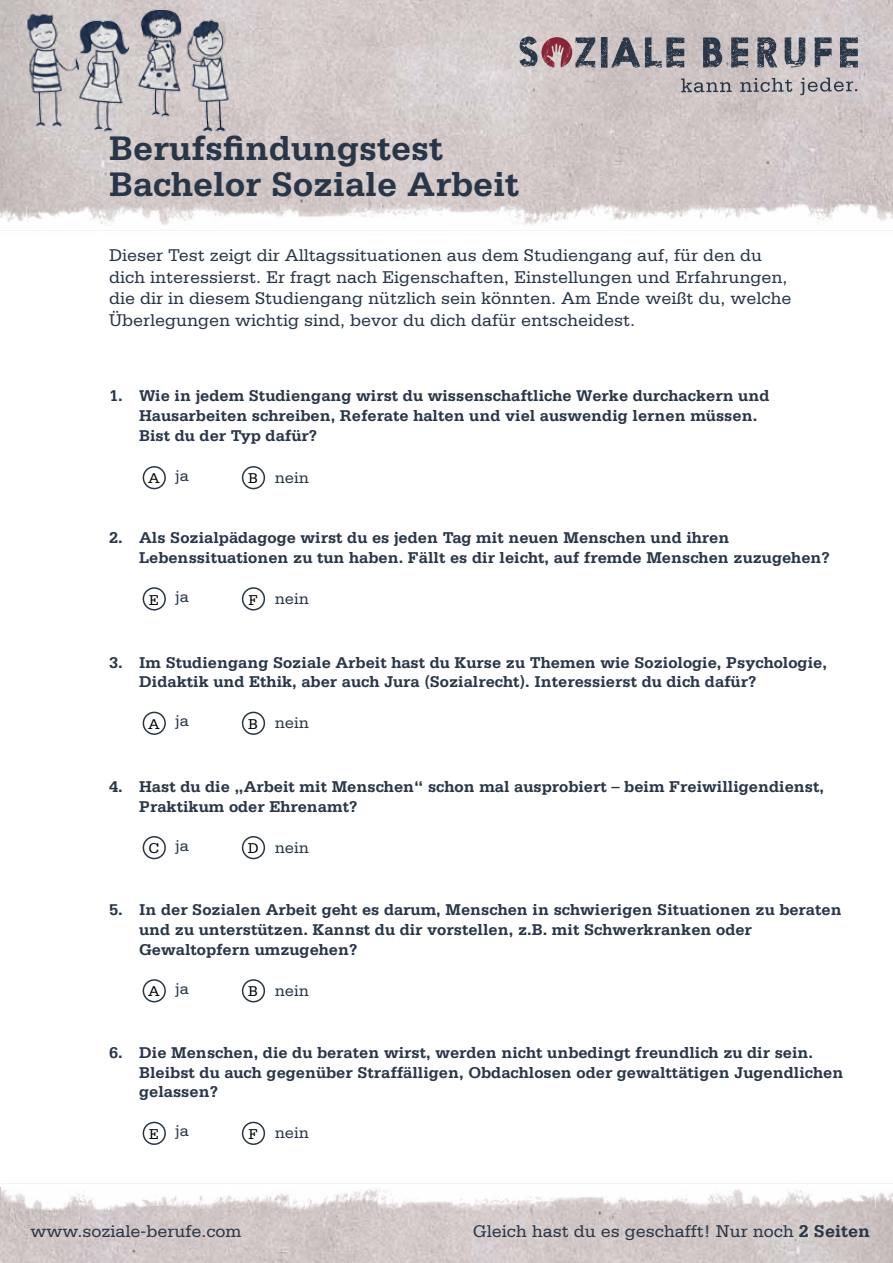
<style>
.page{position:relative;width:893px;height:1263px;background:#fff}
.page>*{position:absolute;margin:0;border:0;box-sizing:border-box;transform-origin:0 0}
.t1{font:700 36px/36px "Serifa";color:#293647}
.t2{font:18px/21.6px "Serifa";color:#293647}
.t3{font:700 16.5px/19.8px "Serifa";color:#293647}
.t4{font:16.5px "Serifa";color:#293647}
.s1{font-size:15px;color:#000}
.s2{font-weight:700}
</style>
<div class="page">
<img style="left:440px;top:0;width:453px;height:176px">
<svg style="left:681px;top:78px;width:51px;height:14px"></svg>
<svg style="left:740px;top:78px;width:52px;height:14px"></svg>
<svg style="left:800px;top:78px;width:57px;height:17px"></svg>
<svg style="left:519px;top:37px;width:166px;height:32px"></svg>
<svg style="left:703px;top:37px;width:19px;height:31px"></svg>
<svg style="left:731px;top:37px;width:17px;height:31px"></svg>
<svg style="left:757px;top:37px;width:21px;height:32px"></svg>
<svg style="left:784px;top:37px;width:22px;height:31px"></svg>
<svg style="left:814px;top:37px;width:17px;height:31px"></svg>
<svg style="left:840px;top:37px;width:18px;height:31px"></svg>
<img style="left:0;top:1188px;width:893px;height:75px">
<img style="left:2px;top:1183px;width:891px;height:55px">
<img style="left:0;top:0;width:440px;height:176px">
<img style="left:0;top:176px;width:893px;height:55px">
<div style="left:143px;top:466px;width:23px;height:23px;border:2px solid #293647;border-radius:50%"></div>
<div style="left:242px;top:466px;width:23px;height:23px;border:2px solid #293647;border-radius:50%"></div>
<div style="left:143px;top:587px;width:23px;height:23px;border:2px solid #293647;border-radius:50%"></div>
<div style="left:242px;top:587px;width:23px;height:23px;border:2px solid #293647;border-radius:50%"></div>
<div style="left:143px;top:712px;width:23px;height:23px;border:2px solid #293647;border-radius:50%"></div>
<div style="left:242px;top:712px;width:23px;height:23px;border:2px solid #293647;border-radius:50%"></div>
<div style="left:143px;top:836px;width:23px;height:23px;border:2px solid #293647;border-radius:50%"></div>
<div style="left:242px;top:836px;width:23px;height:23px;border:2px solid #293647;border-radius:50%"></div>
<div style="left:143px;top:979px;width:23px;height:23px;border:2px solid #293647;border-radius:50%"></div>
<div style="left:242px;top:979px;width:23px;height:23px;border:2px solid #293647;border-radius:50%"></div>
<div style="left:143px;top:1122px;width:23px;height:23px;border:2px solid #293647;border-radius:50%"></div>
<div style="left:242px;top:1122px;width:23px;height:23px;border:2px solid #293647;border-radius:50%"></div>
<h1 class="t1" style="left:109px;top:130px;width:412px">Berufsfindungstest<br>Bachelor Soziale Arbeit</h1>
<p class="t2" style="left:109px;top:245px;width:684px">Dieser Test zeigt dir Alltagssituationen aus dem Studiengang auf, für den du dich interessierst. Er fragt nach Eigenschaften, Einstellungen und Erfahrungen, die dir in diesem Studiengang nützlich sein könnten. Am Ende weißt du, welche Überlegungen wichtig sind, bevor du dich dafür entscheidest.</p>
<p class="t3" style="left:139px;top:386px;width:632px;text-indent:-30px">1. Wie in jedem Studiengang wirst du wissenschaftliche Werke durchackern und<br>Hausarbeiten schreiben, Referate halten und viel auswendig lernen müssen.<br>Bist du der Typ dafür?</p>
<p class="t4" style="left:148px;top:466px;width:42px"><sub>A</sub> ja</p>
<p class="t4" style="left:248px;top:468px;width:62px"><span class="s1">b</span> nein</p>
<p class="t3" style="left:139px;top:528px;width:692px;text-indent:-30px">2. Als Sozialpädagoge wirst du es jeden Tag mit neuen Menschen und ihren<br>Lebenssituationen zu tun haben. Fällt es dir leicht, auf fremde Menschen zuzugehen?</p>
<p class="t4" style="left:149px;top:587px;width:42px"><sub>e</sub> ja</p>
<p class="t4" style="left:248px;top:589px;width:62px"><span class="s1">f</span> nein</p>
<p class="t3" style="left:139px;top:652px;width:689px;text-indent:-30px">3. Im Studiengang Soziale Arbeit hast du Kurse zu Themen wie Soziologie, Psychologie,<br>Didaktik und Ethik, aber auch Jura (Sozialrecht). Interessierst du dich dafür?</p>
<p class="t4" style="left:148px;top:712px;width:42px"><sub>a</sub> ja</p>
<p class="t4" style="left:248px;top:714px;width:62px"><span class="s1">b</span> nein</p>
<p class="t3" style="left:139px;top:776px;width:686px;text-indent:-30px">4. Hast du die „Arbeit mit Menschen“ schon mal ausprobiert – beim Freiwilligendienst,<br>Praktikum oder Ehrenamt?</p>
<p class="t4" style="left:148px;top:836px;width:42px"><sub>c</sub> ja</p>
<p class="t4" style="left:248px;top:838px;width:63px"><span class="s1">d</span> nein</p>
<p class="t3" style="left:139px;top:900px;width:704px;text-indent:-30px">5. In der Sozialen Arbeit geht es darum, Menschen in schwierigen Situationen zu beraten und zu unterstützen. Kannst du dir vorstellen, z.B. mit Schwerkranken oder<br>Gewaltopfern umzugehen?</p>
<p class="t4" style="left:148px;top:979px;width:42px"><sub>a</sub> ja</p>
<p class="t4" style="left:248px;top:981px;width:62px"><span class="s1">b</span> nein</p>
<p class="t3" style="left:139px;top:1042px;width:706px;text-indent:-30px">6. Die Menschen, die du beraten wirst, werden nicht unbedingt freundlich zu dir sein.<br>Bleibst du auch gegenüber Straffälligen, Obdachlosen oder gewalttätigen Jugendlichen gelassen?</p>
<p class="t4" style="left:149px;top:1122px;width:42px"><sub>e</sub> ja</p>
<p class="t4" style="left:248px;top:1124px;width:62px"><span class="s1">f</span> nein</p>
<p class="t2" style="left:30px;top:1221px;width:213px">www.soziale-berufe.com</p>
<p class="t2" style="left:473px;top:1221px;width:399px">Gleich hast du es geschafft! Nur noch <span class="s2">2 Seiten</span></p>
</div>
